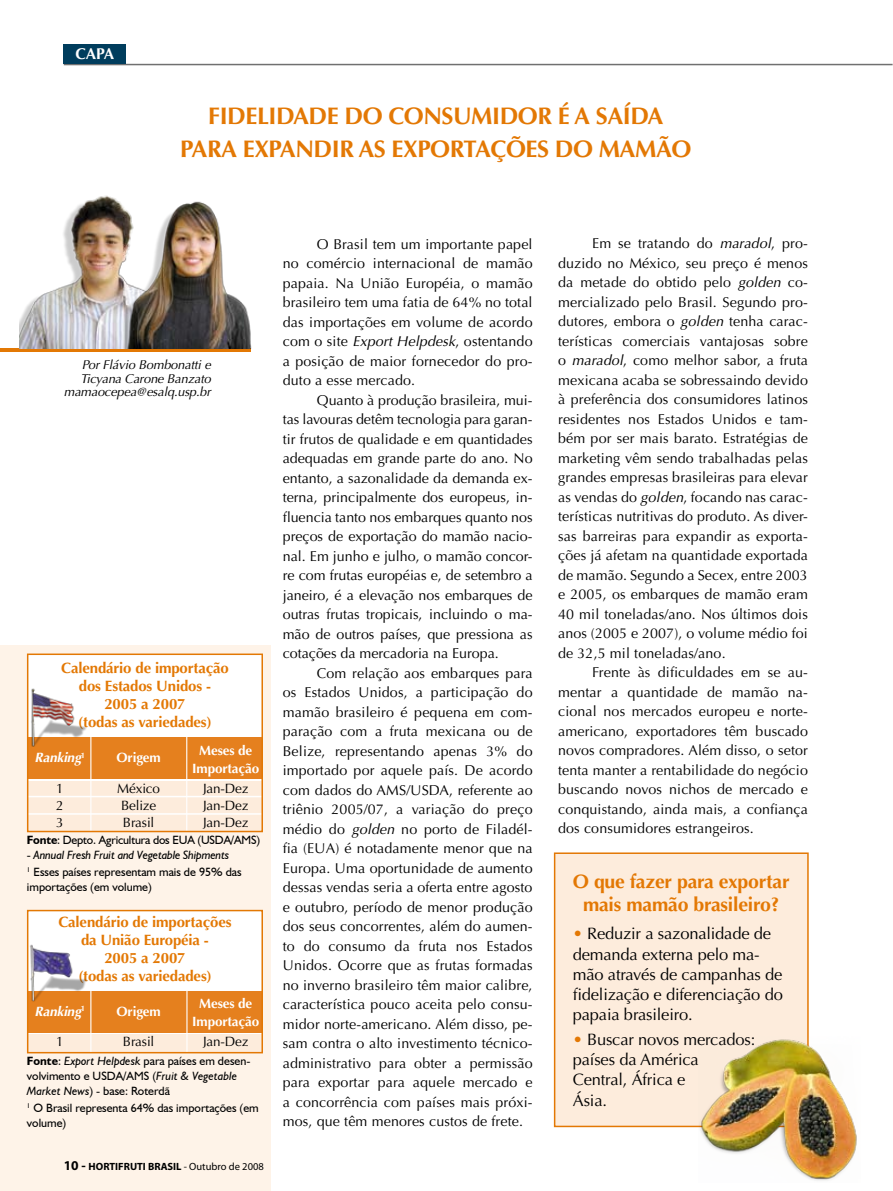
<style>
.page{position:relative;width:893px;height:1191px;background:#fff}
.page>*{position:absolute;margin:0;border:0;box-sizing:border-box;transform-origin:0 0}
.t1{font:700 24px/33px "Optima";letter-spacing:-.02em;color:#e37804;text-align:center}
.t2{font:700 19.5px/22.5px "Optima";letter-spacing:-.01em;color:#e37804;text-align:center}
.t3{font:16.5px/20.2px "Optima";letter-spacing:-.01em;color:#000}
.t4{font:700 15.6px "Optima";color:#fff}
.t5{font:700 15px/18px "Optima";letter-spacing:-.01em;color:#e37804;text-align:center}
.t6{font:14.25px/19.5px "Optima";letter-spacing:.01em;color:#000;text-align:justify}
.t7{font:13.5px "Optima";letter-spacing:-.01em;color:#000}
.t8{font:700 13.5px/18px "Optima";letter-spacing:-.01em;color:#fff}
.t9{font:italic 700 13.5px "Optima";letter-spacing:-.01em;color:#fff}
.t10{font:italic 12.75px/13.5px "Optima";letter-spacing:-.01em;color:#000;text-align:right}
.t11{font:12px/15px "Humanist 521 BT";color:#000}
.t12{font:italic 12px/17.1px "Humanist 521 BT";letter-spacing:-.015em;color:#000}
.t13{font:700 10.5px "Myriad Pro";color:#000}
.s1{font-weight:700}
.s2{font-style:normal}
.s3{font-style:italic}
.s4{font-size:13.5px}
.s5{font-weight:400}
.s6{color:#e37804}
</style>
<div class="page">
<div style="left:0;top:645px;width:271px;height:546px;background:#fef3e8"></div>
<div style="left:28px;top:910px;width:234px;height:142px;background:#fff"></div>
<div style="left:28px;top:991px;width:234px;height:41px;background:#e5801e"></div>
<div style="left:28px;top:1034px;width:234px;height:18px;background:#fdecdc"></div>
<hr style="left:186px;top:989px;width:2px;height:63px;background:#fff">
<hr style="left:90px;top:989px;width:1px;height:63px;background:#fff">
<div style="left:27px;top:909px;width:236px;height:144px;border:2px solid #e37804"></div>
<img style="left:26px;top:926px;width:66px;height:86px">
<div style="left:554px;top:852px;width:255px;height:275px;background:#fdecdc;border:2px solid #e37804"></div>
<hr style="left:0;top:349px;width:250px;height:3px;background:#e37804">
<img style="left:19px;top:195px;width:106px;height:154px">
<img style="left:125px;top:201px;width:127px;height:148px">
<div style="left:28px;top:654px;width:234px;height:177px;background:#fff"></div>
<div style="left:28px;top:738px;width:234px;height:41px;background:#e5801e"></div>
<div style="left:28px;top:780px;width:234px;height:51px;background:#fdecdc"></div>
<hr style="left:28px;top:796px;width:234px;height:1px;background:#fff">
<hr style="left:28px;top:813px;width:234px;height:1px;background:#fff">
<hr style="left:90px;top:733px;width:1px;height:98px;background:#fff">
<hr style="left:186px;top:735px;width:1px;height:96px;background:#fff">
<div style="left:27px;top:653px;width:236px;height:179px;border:2px solid #e37804"></div>
<img style="left:26px;top:669px;width:89px;height:89px">
<img style="left:698px;top:1036px;width:159px;height:145px">
<hr style="left:64px;top:64px;width:829px;height:1px;background:#707070">
<div style="left:64px;top:44px;width:62px;height:20px;background:#003d5d"></div>
<p class="t4" style="left:76px;top:45px;width:40px">CAPA</p>
<h1 class="t1" style="left:180px;top:99px;width:513px">FI DELI DADE DO CONSUMI DOR É A SAÍDA<br>PARA EXPAN DI R AS EXPORTAÇÕES DO MAMÃO</h1>
<p class="t10" style="left:64px;top:358px;width:148px">Por Flávio Bombonatti e<br>Ticyana Carone Banzato mamaocepea@esalq.usp.br</p>
<p class="t5" style="left:61px;top:659px;width:169px">Calendário de importação dos Estados U nidos -<br>2005 a 2007<br>(todas as variedades)</p>
<p class="t9" style="left:35px;top:749px;width:52px">Ranking<sup>1</sup></p>
<p class="t8" style="left:117px;top:748px;width:46px">Origem</p>
<p class="t8" style="left:197px;top:741px;width:64px">Meses de mportação</p>
<p class="t7" style="left:56px;top:780px;width:9px">1</p>
<p class="t7" style="left:117px;top:780px;width:44px">México</p>
<p class="t7" style="left:203px;top:780px;width:47px">Jan-Dez</p>
<p class="t7" style="left:56px;top:797px;width:9px">2</p>
<p class="t7" style="left:121px;top:797px;width:37px">Belize</p>
<p class="t7" style="left:203px;top:797px;width:47px">Jan-Dez</p>
<p class="t7" style="left:56px;top:815px;width:9px">3</p>
<p class="t7" style="left:123px;top:815px;width:33px">Brasil</p>
<p class="t7" style="left:203px;top:815px;width:47px">Jan-Dez</p>
<p class="t11" style="left:27px;top:832px;width:235px"><span class="s1">Fonte</span>: Depto. Agricultura dos EUA (USDA/AMS)</p>
<p class="t12" style="left:27px;top:846px;width:216px"><span class="s2">-</span> Annual Fresh Fruit and Vegetable Shipments<br><sup>1</sup> <span class="s2">Esses países representam mais de 95% das</span></p>
<p class="t11" style="left:27px;top:879px;width:126px">importações (em volume)</p>
<p class="t5" style="left:58px;top:913px;width:175px">Calendário de importações da U nião Européia -<br>2005 a 2007<br>(todas as variedades)</p>
<p class="t9" style="left:35px;top:1003px;width:52px">Ranking<sup>1</sup></p>
<p class="t8" style="left:117px;top:1002px;width:46px">Origem</p>
<p class="t8" style="left:197px;top:994px;width:64px">Meses de mportação</p>
<p class="t7" style="left:56px;top:1034px;width:9px">1</p>
<p class="t7" style="left:123px;top:1034px;width:33px">Brasil</p>
<p class="t7" style="left:203px;top:1034px;width:47px">Jan-Dez</p>
<p class="t11" style="left:27px;top:1053px;width:225px"><span class="s1">Fonte</span>: <span class="s3">Export Helpdesk</span> para países em desen&shy;volvimento e USDA/AMS (<span class="s3">Fruit &amp; Vegetable<br>Market News</span>) - base: Roterdã</p>
<p class="t11" style="left:27px;top:1100px;width:233px"><sup>1</sup> O Brasil representa 64% das importações (em volume)</p>
<p class="t13" style="left:64px;top:1159px;width:202px"><span class="s4">10 -</span> HORTIFRUTI BRASIL <span class="s5">- Outubro de 2008</span></p>
<p class="t6" style="left:283px;top:234px;width:251px;text-indent:34px">O Brasil tem um importante papel no comércio internacional de mamão papaia. Na União Européia, o mamão brasileiro tem uma fatia de 64% no total das importações em volume de acordo com o site <span class="s3">Export Helpdesk</span>, ostentando a posição de maior fornecedor do pro&shy;duto a esse mercado.</p>
<p class="t6" style="left:283px;top:390px;width:251px;text-indent:34px">Quanto à produção brasileira, mui&shy;tas lavouras detêm tecnologia para garan&shy;tir frutos de qualidade e em quantidades adequadas em grande parte do ano. No entanto, a sazonalidade da demanda ex&shy;terna, principalmente dos europeus, in&shy;fluencia tanto nos embarques quanto nos preços de exportação do mamão nacio&shy;nal. Em junho e julho, o mamão concor&shy;re com frutas européias e, de setembro a janeiro, é a elevação nos embarques de outras frutas tropicais, incluindo o ma&shy;mão de outros países, que pressiona as cotações da mercadoria na Europa.</p>
<p class="t6" style="left:283px;top:663px;width:251px;text-indent:34px">Com relação aos embarques para os Estados Unidos, a participação do mamão brasileiro é pequena em com&shy;paração com a fruta mexicana ou de Belize, representando apenas 3% do importado por aquele país. De acordo com dados do AMS/USDA, referente ao triênio 2005/07, a variação do preço médio do <span class="s3">golden</span> no porto de Filadél&shy;fia (EUA) é notadamente menor que na Europa. Uma oportunidade de aumento dessas vendas seria a oferta entre agosto e outubro, período de menor produção dos seus concorrentes, além do aumen&shy;to do consumo da fruta nos Estados Unidos. Ocorre que as frutas formadas no inverno brasileiro têm maior calibre, característica pouco aceita pelo consu&shy;midor norte-americano. Além disso, pe&shy;sam contra o alto investimento técnico&shy;administrativo para obter a permissão para exportar para aquele mercado e a concorrência com países mais próxi&shy;mos, que têm menores custos de frete.</p>
<p class="t6" style="left:558px;top:234px;width:251px;text-indent:34px">Em se tratando do <span class="s3">maradol</span>, pro&shy;duzido no México, seu preço é menos da metade do obtido pelo <span class="s3">golden</span> co&shy;mercializado pelo Brasil. Segundo pro&shy;dutores, embora o <span class="s3">golden</span> tenha carac&shy;terísticas comerciais vantajosas sobre o <span class="s3">maradol</span>, como melhor sabor, a fruta mexicana acaba se sobressaindo devido à preferência dos consumidores latinos residentes nos Estados Unidos e tam&shy;bém por ser mais barato. Estratégias de marketing vêm sendo trabalhadas pelas grandes empresas brasileiras para elevar as vendas do <span class="s3">golden</span>, focando nas carac&shy;terísticas nutritivas do produto. As diver&shy;sas barreiras para expandir as exporta&shy;ções já afetam na quantidade exportada de mamão. Segundo a Secex, entre 2003 e 2005, os embarques de mamão eram 40 mil toneladas/ano. Nos últimos dois anos (2005 e 2007), o volume médio foi de 32,5 mil toneladas/ano.</p>
<p class="t6" style="left:558px;top:663px;width:251px;text-indent:34px">Frente às dificuldades em se au&shy;mentar a quantidade de mamão na&shy;cional nos mercados europeu e norte&shy;americano, exportadores têm buscado novos compradores. Além disso, o setor tenta manter a rentabilidade do negócio buscando novos nichos de mercado e conquistando, ainda mais, a confiança dos consumidores estrangeiros.</p>
<h2 class="t2" style="left:573px;top:870px;width:218px">O que fazer para exportar mais mamão brasileiro?</h2>
<p class="t3" style="left:573px;top:924px;width:211px"><span class="s6">•</span> Reduzir a sazonalidade de demanda externa pelo ma&shy;mão através de campanhas de fidelização e diferenciação do papaia brasileiro.</p>
<p class="t3" style="left:573px;top:1029px;width:184px"><span class="s6">•</span> Buscar novos mercados: países da América<br>Central, África e<br>Ásia.</p>
</div>
